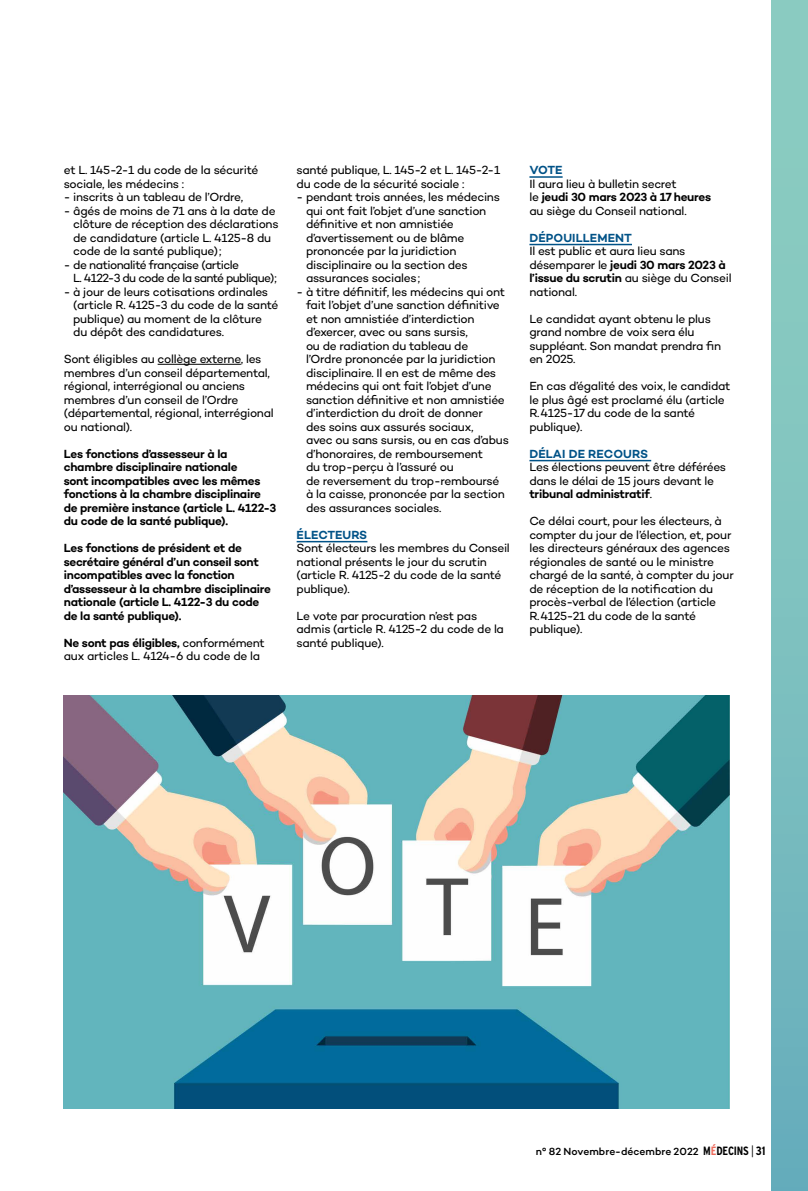
<style>
.page{position:relative;width:808px;height:1191px;background:#fff}
.page>*{position:absolute;margin:0;border:0;box-sizing:border-box;transform-origin:0 0}
.t1{font:12px/13.5px "Campton";letter-spacing:-.025em;color:#000}
.t2{font:600 12px/13.5px "Campton";letter-spacing:-.025em;color:#000}
.t3{font:12px/13.5px "Campton";letter-spacing:-.05em;color:#000}
.t4{font:600 12px "Campton";letter-spacing:.01em;color:#005287}
.t5{font:500 10.5px "Campton";color:#000}
.s1{font-weight:600}
.s2{font-family:"Interstate";font-weight:700;font-stretch:condensed;font-size:12px}
.s3{font-family:"Interstate";font-weight:700;font-stretch:condensed;font-size:12px;color:#ed6a5b}
.s4{font-family:"Interstate";font-weight:300;font-stretch:condensed;font-size:12px}
</style>
<div class="page">
<hr style="left:158px;top:364px;width:83px;height:1px;background:#000">
<hr style="left:297px;top:541px;width:70px;height:1px;background:#005287">
<hr style="left:529px;top:176px;width:34px;height:2px;background:#005287">
<hr style="left:529px;top:244px;width:103px;height:1px;background:#005287">
<hr style="left:529px;top:460px;width:122px;height:1px;background:#005287">
<div style="left:771px;top:0;width:37px;height:1191px;background:linear-gradient(to bottom,#90d0c2,#69afbc)"></div>
<img style="left:64px;top:696px;width:665px;height:412px">
<p class="t1" style="left:64px;top:163px;width:196px">et L. 145-2-1 du code de la sécurité sociale, les médecins :</p>
<p class="t1" style="left:64px;top:190px;width:181px">- inscrits à un tableau de l’Ordre,</p>
<p class="t1" style="left:73px;top:203px;width:207px;text-indent:-9px">- âgés de moins de 71 ans à la date de clôture de réception des déclarations de candidature (article L. 4125-8 du code de la santé publique);</p>
<p class="t3" style="left:73px;top:257px;width:205px;text-indent:-9px">- de nationalité française (article<br>L. 4122-3 du code de la santé publique);</p>
<p class="t1" style="left:73px;top:284px;width:207px;text-indent:-9px">- à jour de leurs cotisations ordinales (article R. 4125-3 du code de la santé publique) au moment de la clôture du dépôt des candidatures.</p>
<p class="t1" style="left:64px;top:352px;width:211px">Sont éligibles au collège externe, les membres d’un conseil départemental, régional, interrégional ou anciens membres d’un conseil de l’Ordre (départemental, régional, interrégional ou national).</p>
<p class="t2" style="left:64px;top:446px;width:214px">Les fonctions d’assesseur à la chambre disciplinaire nationale<br>sont incompatibles avec les mêmes fonctions à la chambre disciplinaire de première instance (article L. 4122-3 du code de la santé publique).</p>
<p class="t2" style="left:64px;top:541px;width:209px">Les fonctions de président et de secrétaire général d’un conseil sont incompatibles avec la fonction d’assesseur à la chambre disciplinaire nationale (article L. 4122-3 du code de la santé publique).</p>
<p class="t1" style="left:64px;top:635px;width:203px"><span class="s1">Ne sont pas éligibles,</span> conformément aux articles L. 4124-6 du code de la</p>
<p class="t1" style="left:297px;top:163px;width:205px">santé publique, L. 145-2 et L. 145-2-1 du code de la sécurité sociale :</p>
<p class="t1" style="left:306px;top:190px;width:195px;text-indent:-9px">- pendant trois années, les médecins qui ont fait l’objet d’une sanction définitive et non amnistiée d’avertissement ou de blâme prononcée par la juridiction disciplinaire ou la section des assurances sociales;</p>
<p class="t1" style="left:306px;top:284px;width:204px;text-indent:-9px">- à titre définitif, les médecins qui ont fait l’objet d’une sanction définitive et non amnistiée d’interdiction d’exercer, avec ou sans sursis,<br>ou de radiation du tableau de<br>l’Ordre prononcée par la juridiction disciplinaire. Il en est de même des médecins qui ont fait l’objet d’une sanction définitive et non amnistiée d’interdiction du droit de donner<br>des soins aux assurés sociaux,<br>avec ou sans sursis, ou en cas d’abus d’honoraires, de remboursement<br>du trop-perçu à l’assuré ou<br>de reversement du trop-remboursé à la caisse, prononcée par la section des assurances sociales.</p>
<p class="t4" style="left:297px;top:527px;width:72px">ÉLECTEURS</p>
<p class="t1" style="left:297px;top:541px;width:215px">Sont électeurs les membres du Conseil national présents le jour du scrutin (article R. 4125-2 du code de la santé publique).</p>
<p class="t1" style="left:297px;top:608px;width:209px">Le vote par procuration n’est pas admis (article R. 4125-2 du code de la santé publique).</p>
<p class="t4" style="left:529px;top:162px;width:35px">VOTE</p>
<p class="t1" style="left:529px;top:176px;width:183px">Il aura lieu à bulletin secret<br>le <span class="s1">jeudi 30 mars 2023 à 17 heures </span>au siège du Conseil national.</p>
<p class="t4" style="left:529px;top:230px;width:104px">DÉPOUILLEMENT</p>
<p class="t1" style="left:529px;top:244px;width:204px">Il est public et aura lieu sans désemparer le <span class="s1">jeudi 30 mars 2023 à l’issue du scrutin</span> au siège du Conseil national.</p>
<p class="t1" style="left:529px;top:311px;width:193px">Le candidat ayant obtenu le plus grand nombre de voix sera élu suppléant. Son mandat prendra fin en 2025.</p>
<p class="t1" style="left:529px;top:379px;width:203px">En cas d’égalité des voix, le candidat le plus âgé est proclamé élu (article<br>R.4125-17 du code de la santé publique).</p>
<p class="t4" style="left:529px;top:446px;width:120px">DÉLAI DE RECOURS</p>
<p class="t1" style="left:529px;top:460px;width:198px">Les élections peuvent être déférées dans le délai de 15 jours devant le <span class="s1">tribunal administratif</span>.</p>
<p class="t1" style="left:529px;top:514px;width:206px">Ce délai court, pour les électeurs, à compter du jour de l’élection, et, pour les directeurs généraux des agences régionales de santé ou le ministre chargé de la santé, à compter du jour de réception de la notification du procès-verbal de l’élection (article<br>R.4125-21 du code de la santé publique).</p>
<p class="t5" style="left:536px;top:1145px;width:231px">n° 82 Novembre-décembre 2022 <span class="s2">M</span><span class="s3">É</span><span class="s2">DECINS</span> <span class="s4">|</span> <span class="s2">31</span></p>
</div>
